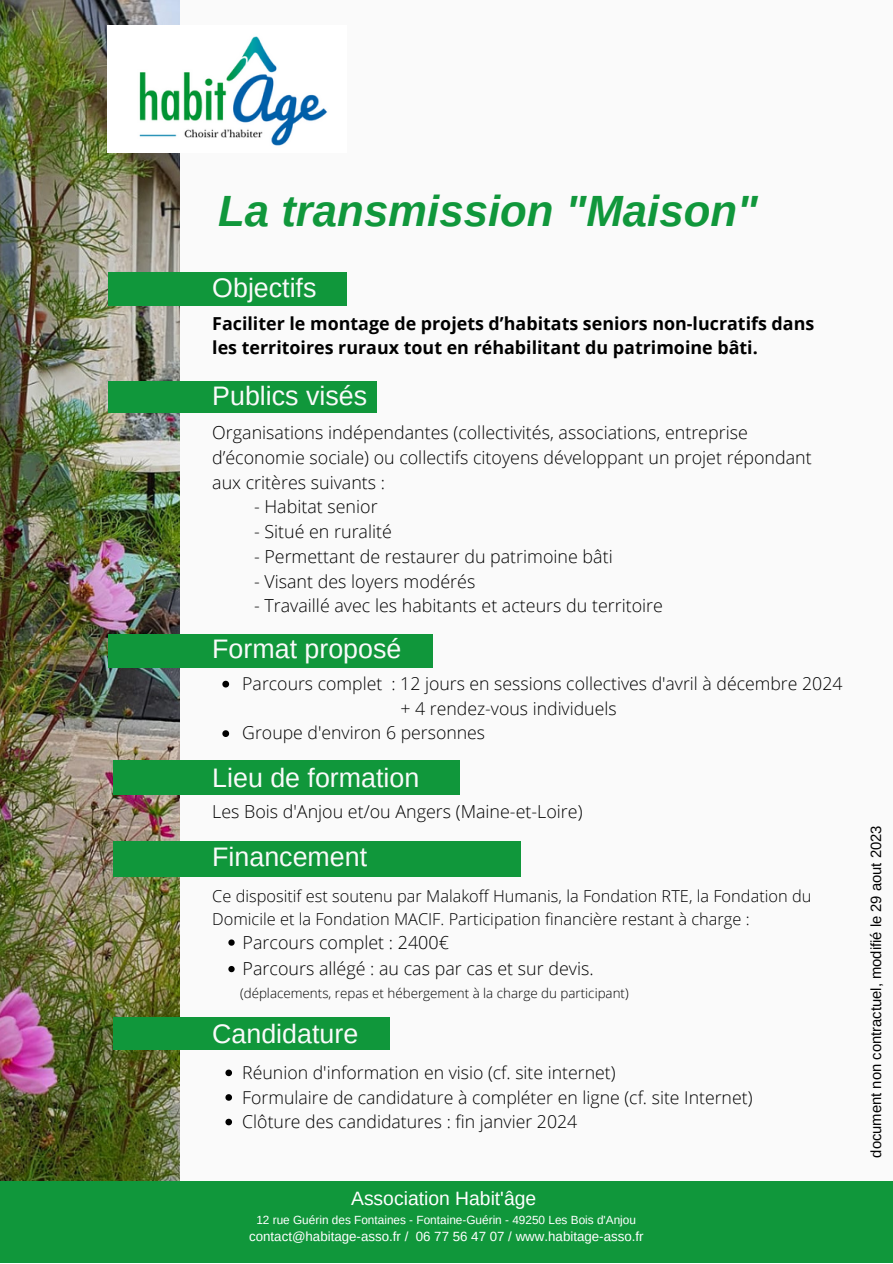
<style>
.page{position:relative;width:893px;height:1264px;background:#fff}
.page>*{position:absolute;margin:0;border:0;box-sizing:border-box;transform-origin:0 0}
.t1{font:italic 700 43.8px "Arimo";color:#10973b}
.t2{font:26.85px "Arimo";color:#fafafa}
.t3{font:19.35px "Arimo";color:#fff}
.t4{font:300 17.85px/24.8px "Open Sans";color:#000}
.t5{font:700 17.85px/24.8px "Open Sans";color:#000}
.t6{font:300 17.7px "Open Sans";color:#000}
.t7{font:300 16.35px/23px "Open Sans";color:#000}
.t8{font:14.85px "Arimo";color:#000}
.t9{font:13.35px "Arimo";color:#fff}
.t10{font:300 13.35px "Open Sans";color:#000}
.t11{font:11.85px "Arimo";color:#fff}
</style>
<div class="page">
<div style="left:0;top:0;width:892px;height:1262px;background:#fafafa"></div>
<img style="left:0;top:0;width:180px;height:1181px">
<div style="left:0;top:1181px;width:892px;height:81px;background:#10973b"></div>
<div style="left:108px;top:272px;width:238px;height:33px;background:#10973b"></div>
<img style="left:108px;top:26px;width:219px;height:127px">
<div style="left:108px;top:380px;width:268px;height:32px;background:#10973b"></div>
<div style="left:108px;top:634px;width:325px;height:33px;background:#10973b"></div>
<svg style="left:222px;top:680px;width:7px;height:7px"></svg>
<svg style="left:222px;top:730px;width:7px;height:7px"></svg>
<div style="left:113px;top:760px;width:346px;height:34px;background:#10973b"></div>
<svg style="left:228px;top:939px;width:7px;height:6px"></svg>
<svg style="left:228px;top:966px;width:7px;height:6px"></svg>
<div style="left:113px;top:841px;width:408px;height:35px;background:#10973b"></div>
<div style="left:113px;top:1017px;width:277px;height:32px;background:#10973b"></div>
<svg style="left:225px;top:1069px;width:7px;height:7px"></svg>
<svg style="left:225px;top:1094px;width:7px;height:6px"></svg>
<svg style="left:225px;top:1118px;width:7px;height:7px"></svg>
<p class="t1" style="left:218px;top:186px;width:541px">La transmission "Maison"</p>
<p class="t2" style="left:212px;top:273px;width:106px">Objectifs</p>
<p class="t5" style="left:212px;top:310px;width:603px">Faciliter le montage de projets d’habitats seniors non-lucratifs dans les territoires ruraux tout en réhabilitant du patrimoine bâti.</p>
<p class="t2" style="left:212px;top:380px;width:156px">Publics visés</p>
<p class="t4" style="left:212px;top:420px;width:601px">Organisations indépendantes (collectivités, associations, entreprise d’économie sociale) ou collectifs citoyens développant un projet répondant aux critères suivants :</p>
<p class="t4" style="left:254px;top:494px;width:125px">- Habitat senior</p>
<p class="t4" style="left:254px;top:519px;width:139px">- Situé en ruralité</p>
<p class="t4" style="left:254px;top:543px;width:360px">- Permettant de restaurer du patrimoine bâti</p>
<p class="t4" style="left:254px;top:568px;width:223px">- Visant des loyers modérés</p>
<p class="t4" style="left:254px;top:593px;width:410px">- Travaillé avec les habitants et acteurs du territoire</p>
<p class="t2" style="left:212px;top:634px;width:191px">Format proposé</p>
<p class="t6" style="left:242px;top:671px;width:601px">Parcours complet : 12 jours en sessions collectives d'avril à décembre 2024</p>
<p class="t6" style="left:242px;top:720px;width:244px">Groupe d'environ 6 personnes</p>
<p class="t6" style="left:400px;top:695px;width:217px">+ 4 rendez-vous individuels</p>
<p class="t2" style="left:212px;top:762px;width:208px">Lieu de formation</p>
<p class="t4" style="left:212px;top:799px;width:372px">Les Bois d'Anjou et/ou Angers (Maine-et-Loire)</p>
<p class="t2" style="left:212px;top:841px;width:156px">Financement</p>
<p class="t7" style="left:212px;top:883px;width:600px">Ce dispositif est soutenu par Malakoff Humanis, la Fondation RTE, la Fondation du<br>Domicile et la Fondation MACIF. Participation financière restant à charge :</p>
<p class="t4" style="left:243px;top:929px;width:208px">Parcours complet : 2400€</p>
<p class="t4" style="left:243px;top:956px;width:352px">Parcours allégé : au cas par cas et sur devis.</p>
<p class="t10" style="left:240px;top:983px;width:390px">(déplacements, repas et hébergement à la charge du participant)</p>
<p class="t2" style="left:212px;top:1018px;width:147px">Candidature</p>
<p class="t6" style="left:242px;top:1060px;width:375px">Réunion d'information en visio (cf. site internet)</p>
<p class="t6" style="left:242px;top:1084px;width:511px">Formulaire de candidature à compléter en ligne (cf. site Internet)</p>
<p class="t6" style="left:242px;top:1109px;width:336px">Clôture des candidatures : fin janvier 2024</p>
<p class="t3" style="left:351px;top:1187px;width:186px">Association Habit'âge</p>
<p class="t11" style="left:256px;top:1213px;width:381px">12 rue Guérin des Fontaines - Fontaine-Guérin - 49250 Les Bois d'Anjou</p>
<p class="t9" style="left:249px;top:1228px;width:396px">contact@habitage-asso.fr / 06 77 56 47 07 / www.habitage-asso.fr</p>
<p class="t8" style="left:867px;top:1157px;width:334px;rotate:-90deg">document non contractuel, modifié le 29 aout 2023</p>
</div>
